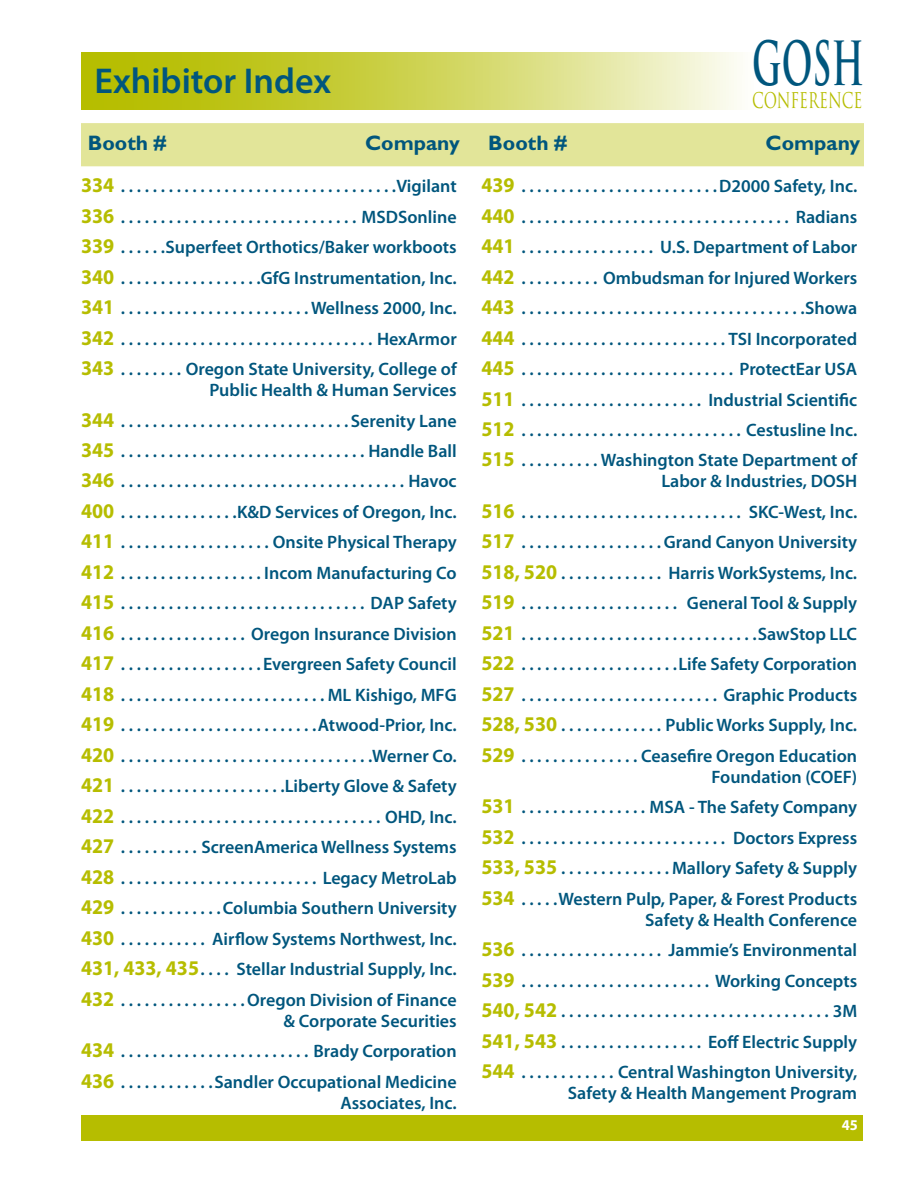
<style>
.page{position:relative;width:918px;height:1188px;background:#fff}
.page>*{position:absolute;margin:0;border:0;box-sizing:border-box;transform-origin:0 0}
.t1{font:700 59.25px "Trajan Pro";color:#00567d;scale:.56 1}
.t2{font:600 36px "Myriad Pro";color:#00567d}
.t3{font:21.15px "Trajan Pro";color:#b6bd00;scale:.69 1}
.t4{font:700 21px "Gill Sans";color:#00567d}
.t5{font:600 18px/30.5px "Myriad Pro";color:#00567d;text-align:justify}
.t6{font:700 15px "Myriad Pro";color:#fff}
.s1{font-weight:700;font-size:21px;color:#b6bd00}
</style>
<div class="page">
<div style="left:82px;top:1115px;width:781px;height:26px;background:#b6bd00"></div>
<svg style="left:81px;top:52px;width:659px;height:57px"></svg>
<div style="left:81px;top:123px;width:783px;height:43px;background:#e2e599;border:3px solid #e2e599"></div>
<h2 class="t2" style="left:94px;top:61px;width:238px">Exhibitor Index</h2>
<h1 class="t1" style="left:752px;top:27px;width:201px">GOSH</h1>
<p class="t3" style="left:752px;top:87px;width:161px">CONFERENCE</p>
<p class="t4" style="left:88px;top:130px;width:80px">Booth #</p>
<p class="t4" style="left:365px;top:130px;width:96px">Company</p>
<p class="t4" style="left:488px;top:130px;width:80px">Booth #</p>
<p class="t4" style="left:766px;top:130px;width:96px">Company</p>
<p class="t5" style="left:81px;top:171px;width:377px"><span class="s1">334</span> . . . . . . . . . . . . . . . . . . . . . . . . . . . . . . . . . . Vigilant <span class="s1">336</span> . . . . . . . . . . . . . . . . . . . . . . . . . . . . . . MSDSonline <span class="s1">339</span> . . . . . Superfeet Orthotics/Baker workboots <span class="s1">340</span> . . . . . . . . . . . . . . . . . GfG Instrumentation, Inc.<br><span class="s1">341</span> . . . . . . . . . . . . . . . . . . . . . . . Wellness 2000, Inc.<br><span class="s1">342</span> . . . . . . . . . . . . . . . . . . . . . . . . . . . . . . . . HexArmor <span class="s1">343</span> . . . . . . . . Oregon State University, College of</p>
<p class="t5" style="left:81px;top:375px;width:377px;text-indent:128px">Public Health &amp; Human Services <span class="s1">344</span> . . . . . . . . . . . . . . . . . . . . . . . . . . . . Serenity Lane <span class="s1">345</span> . . . . . . . . . . . . . . . . . . . . . . . . . . . . . . . Handle Ball <span class="s1">346</span> . . . . . . . . . . . . . . . . . . . . . . . . . . . . . . . . . . . . Havoc <span class="s1">400</span> . . . . . . . . . . . . . . K&amp;D Services of Oregon, Inc.<br><span class="s1">411</span> . . . . . . . . . . . . . . . . . . . Onsite Physical Therapy <span class="s1">412</span> . . . . . . . . . . . . . . . . . . Incom Manufacturing Co <span class="s1">415</span> . . . . . . . . . . . . . . . . . . . . . . . . . . . . . . . DAP Safety <span class="s1">416</span> . . . . . . . . . . . . . . . . Oregon Insurance Division <span class="s1">417</span> . . . . . . . . . . . . . . . . . Evergreen Safety Council <span class="s1">418</span> . . . . . . . . . . . . . . . . . . . . . . . . . ML Kishigo, MFG <span class="s1">419</span> . . . . . . . . . . . . . . . . . . . . . . . . Atwood-Prior, Inc.<br><span class="s1">420</span> . . . . . . . . . . . . . . . . . . . . . . . . . . . . . . . Werner Co.<br><span class="s1">421</span> . . . . . . . . . . . . . . . . . . . . Liberty Glove &amp; Safety <span class="s1">422</span> . . . . . . . . . . . . . . . . . . . . . . . . . . . . . . . . . OHD, Inc.<br><span class="s1">427</span> . . . . . . . . . . ScreenAmerica Wellness Systems <span class="s1">428</span> . . . . . . . . . . . . . . . . . . . . . . . . . Legacy MetroLab <span class="s1">429</span> . . . . . . . . . . . . Columbia Southern University <span class="s1">430</span> . . . . . . . . . . . Airflow Systems Northwest, Inc.<br><span class="s1">431, 433, 435</span> . . . . Stellar Industrial Supply, Inc.<br><span class="s1">432</span> . . . . . . . . . . . . . . . Oregon Division of Finance</p>
<p class="t5" style="left:81px;top:1006px;width:377px;text-indent:203px">&amp; Corporate Securities <span class="s1">434</span> . . . . . . . . . . . . . . . . . . . . . . . . Brady Corporation <span class="s1">436</span> . . . . . . . . . . . Sandler Occupational Medicine</p>
<p class="t5" style="left:340px;top:1088px;width:116px">Associates, Inc.</p>
<p class="t5" style="left:482px;top:171px;width:377px"><span class="s1">439</span> . . . . . . . . . . . . . . . . . . . . . . . . D2000 Safety, Inc.<br><span class="s1">440</span> . . . . . . . . . . . . . . . . . . . . . . . . . . . . . . . . . . Radians <span class="s1">441</span> . . . . . . . . . . . . . . . . . U.S. Department of Labor <span class="s1">442</span> . . . . . . . . . . Ombudsman for Injured Workers <span class="s1">443</span> . . . . . . . . . . . . . . . . . . . . . . . . . . . . . . . . . . . Showa <span class="s1">444</span> . . . . . . . . . . . . . . . . . . . . . . . . . . TSI Incorporated <span class="s1">445</span> . . . . . . . . . . . . . . . . . . . . . . . . . . . ProtectEar USA <span class="s1">511</span> . . . . . . . . . . . . . . . . . . . . . . . Industrial Scientific <span class="s1">512</span> . . . . . . . . . . . . . . . . . . . . . . . . . . . . Cestusline Inc.<br><span class="s1">515</span> . . . . . . . . . Washington State Department of</p>
<p class="t5" style="left:482px;top:467px;width:377px;text-indent:180px">Labor &amp; Industries, DOSH <span class="s1">516</span> . . . . . . . . . . . . . . . . . . . . . . . . . . . . SKC-West, Inc.<br><span class="s1">517</span> . . . . . . . . . . . . . . . . . Grand Canyon University <span class="s1">518, 520</span> . . . . . . . . . . . . . Harris WorkSystems, Inc.<br><span class="s1">519</span> . . . . . . . . . . . . . . . . . . . . General Tool &amp; Supply <span class="s1">521</span> . . . . . . . . . . . . . . . . . . . . . . . . . . . . . SawStop LLC <span class="s1">522</span> . . . . . . . . . . . . . . . . . . . Life Safety Corporation <span class="s1">527</span> . . . . . . . . . . . . . . . . . . . . . . . . . Graphic Products <span class="s1">528, 530</span> . . . . . . . . . . . . . Public Works Supply, Inc.<br><span class="s1">529</span> . . . . . . . . . . . . . . . Ceasefire Oregon Education</p>
<p class="t5" style="left:482px;top:762px;width:377px;text-indent:230px">Foundation (COEF)<br><span class="s1">531</span> . . . . . . . . . . . . . . . . MSA - The Safety Company <span class="s1">532</span> . . . . . . . . . . . . . . . . . . . . . . . . . . Doctors Express <span class="s1">533, 535</span> . . . . . . . . . . . . . Mallory Safety &amp; Supply <span class="s1">534</span> . . . . Western Pulp, Paper, &amp; Forest Products</p>
<p class="t5" style="left:482px;top:905px;width:377px;text-indent:164px">Safety &amp; Health Conference <span class="s1">536</span> . . . . . . . . . . . . . . . . . . Jammie’s Environmental <span class="s1">539</span> . . . . . . . . . . . . . . . . . . . . . . . . Working Concepts <span class="s1">540, 542</span> . . . . . . . . . . . . . . . . . . . . . . . . . . . . . . . . . . 3M <span class="s1">541, 543</span> . . . . . . . . . . . . . . . . . . Eoff Electric Supply <span class="s1">544</span> . . . . . . . . . . . . Central Washington University,</p>
<p class="t5" style="left:568px;top:1078px;width:291px">Safety &amp; Health Mangement Program</p>
<p class="t6" style="left:842px;top:1116px;width:18px">45</p>
</div>
